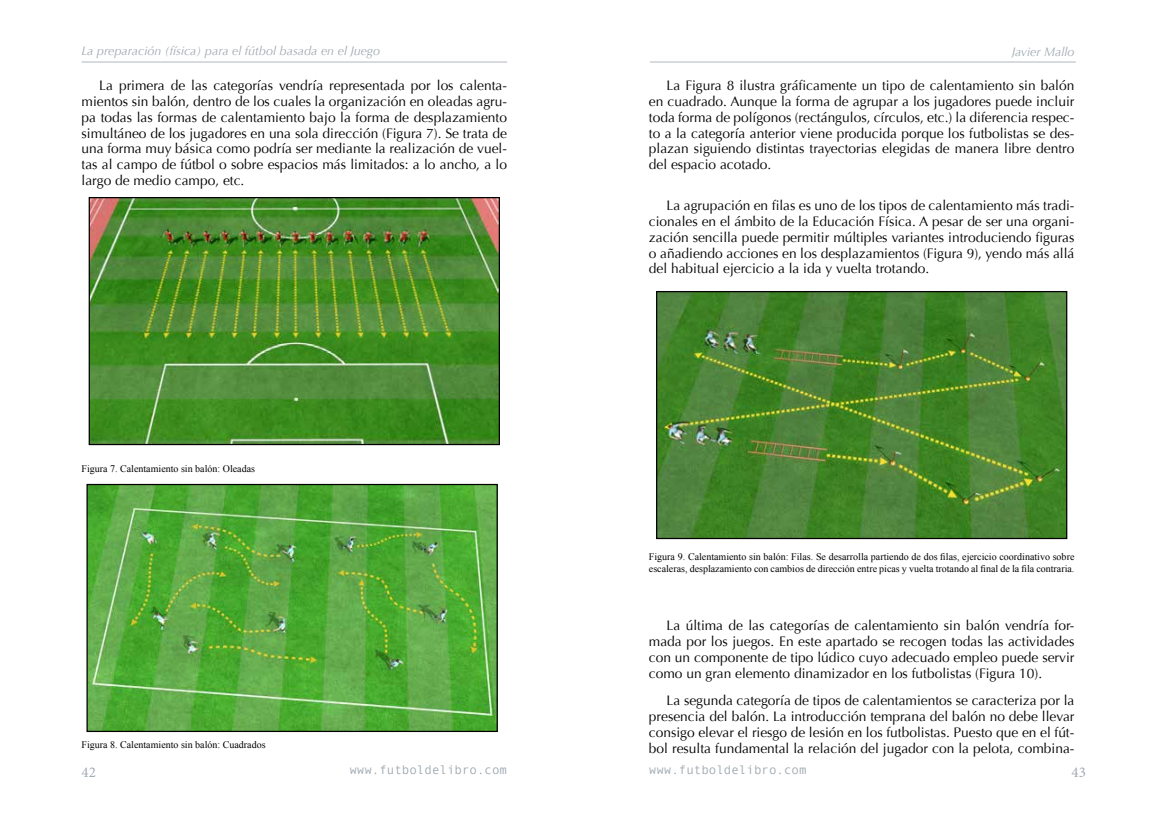
<style>
.page{position:relative;width:1156px;height:826px;background:#fff}
.page>*{position:absolute;margin:0;border:0;box-sizing:border-box;transform-origin:0 0}
.t1{font:15px "Minion Pro";color:#a1abb2}
.t2{font:13.75px/15.8px "Optima";color:#000;text-align:justify}
.t3{font:italic 12.5px "Optima";color:#a1abb2}
.t4{font:12.5px "Andale Mono";color:#a1abb2}
.t5{font:10px/12px "Times New Roman";color:#000}
</style>
<div class="page">
<hr style="left:81px;top:61px;width:426px;height:2px;background:#c1c7cc">
<hr style="left:649px;top:61px;width:426px;height:2px;background:#c1c7cc">
<img style="left:91px;top:199px;width:407px;height:244px">
<div style="left:89px;top:197px;width:411px;height:248px;border:1px solid #000"></div>
<img style="left:88px;top:486px;width:407px;height:244px">
<div style="left:86px;top:484px;width:411px;height:248px;border:1px solid #000"></div>
<img style="left:658px;top:293px;width:407px;height:244px">
<div style="left:656px;top:291px;width:411px;height:248px;border:1px solid #000"></div>
<p class="t3" style="left:81px;top:44px;width:300px">La preparación (física) para el fútbol basada en el Juego</p>
<p class="t3" style="left:1011px;top:45px;width:64px">Javier Mallo</p>
<p class="t2" style="left:82px;top:78px;width:427px;text-indent:18px">La primera de las categorías vendría representada por los calenta&shy;mientos sin balón, dentro de los cuales la organización en oleadas agru&shy;pa todas las formas de calentamiento bajo la forma de desplazamiento simultáneo de los jugadores en una sola dirección (Figura 7). Se trata de una forma muy básica como podría ser mediante la realización de vuel&shy;tas al campo de fútbol o sobre espacios más limitados: a lo ancho, a lo largo de medio campo, etc.</p>
<p class="t5" style="left:81px;top:462px;width:175px">Figura 7. Calentamiento sin balón: Oleadas</p>
<p class="t5" style="left:81px;top:738px;width:185px">Figura 8. Calentamiento sin balón: Cuadrados</p>
<p class="t2" style="left:648px;top:78px;width:427px;text-indent:18px">La Figura 8 ilustra gráficamente un tipo de calentamiento sin balón en cuadrado. Aunque la forma de agrupar a los jugadores puede incluir toda forma de polígonos (rectángulos, círculos, etc.) la diferencia respec&shy;to a la categoría anterior viene producida porque los futbolistas se des&shy;plazan siguiendo distintas trayectorias elegidas de manera libre dentro del espacio acotado.</p>
<p class="t2" style="left:648px;top:198px;width:427px;text-indent:18px">La agrupación en filas es uno de los tipos de calentamiento más tradi&shy;cionales en el ámbito de la Educación Física. A pesar de ser una organi&shy;zación sencilla puede permitir múltiples variantes introduciendo figuras o añadiendo acciones en los desplazamientos (Figura 9), yendo más allá del habitual ejercicio a la ida y vuelta trotando.</p>
<p class="t5" style="left:648px;top:550px;width:427px">Figura 9. Calentamiento sin balón: Filas. Se desarrolla partiendo de dos filas, ejercicio coordinativo sobre escaleras, desplazamiento con cambios de dirección entre picas y vuelta trotando al final de la fila contraria.</p>
<p class="t2" style="left:648px;top:618px;width:427px;text-indent:18px">La última de las categorías de calentamiento sin balón vendría for&shy;mada por los juegos. En este apartado se recogen todas las actividades con un componente de tipo lúdico cuyo adecuado empleo puede servir como un gran elemento dinamizador en los futbolistas (Figura 10).</p>
<p class="t2" style="left:648px;top:693px;width:427px;text-indent:18px">La segunda categoría de tipos de calentamientos se caracteriza por la presencia del balón. La introducción temprana del balón no debe llevar consigo elevar el riesgo de lesión en los futbolistas. Puesto que en el fút&shy;bol resulta fundamental la relación del jugador con la pelota, combina-</p>
<p class="t4" style="left:349px;top:762px;width:159px">www.futboldelibro.com</p>
<p class="t4" style="left:648px;top:762px;width:159px">www.futboldelibro.com</p>
<p class="t1" style="left:81px;top:761px;width:16px">42</p>
<p class="t1" style="left:1071px;top:761px;width:16px">43</p>
</div>
